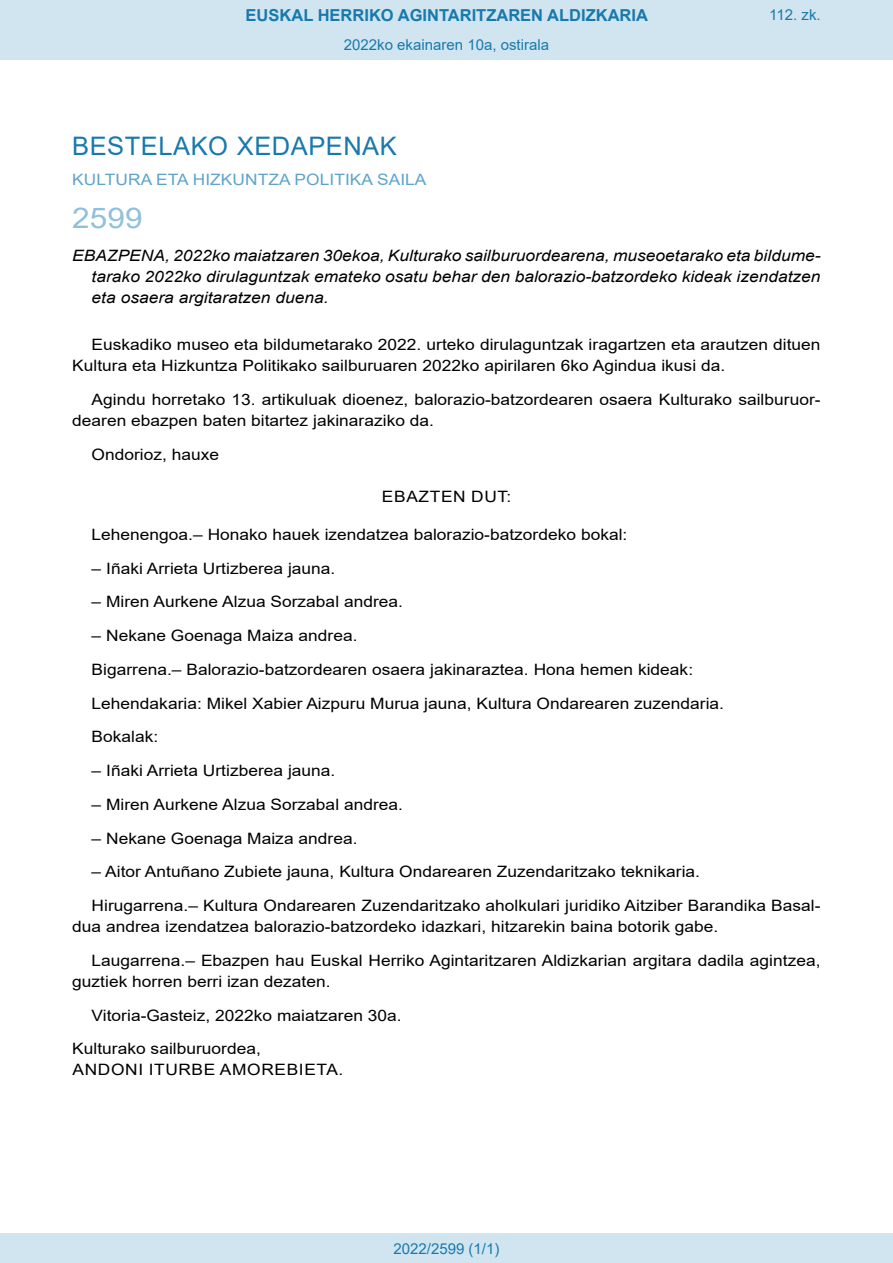
<style>
.page{position:relative;width:893px;height:1263px;background:#fff}
.page>*{position:absolute;margin:0;border:0;box-sizing:border-box;transform-origin:0 0}
.BOPVOrden{font:28.5px "Arial";color:#90c0db;scale:1.11 1}
.BOPVSeccion{font:25.5px "Arial";letter-spacing:.02em;color:#1879ad}
.t1{font:700 16.5px "Arial";color:#1879ad}
.BOPVDetalle{font:15.6px/21px "Arial";color:#000;scale:1.11 1}
.BOPVTitulo{font:italic 15.6px/21px "Arial";color:#000;text-align:justify;scale:1.11 1}
.BOPVFirmaLugFec{font:15.6px "Arial";color:#000;scale:1.11 1}
.BOPVOrganismo{font:15.6px "Arial";letter-spacing:.005em;color:#5ea4ca;scale:1.11 1}
.BOPVFirmaPuesto{font:15.6px "Arial";color:#000;scale:1.11 1}
.BOPVFirmaNombre{font:15.6px "Arial";letter-spacing:.035em;color:#000;scale:1.11 1}
.BOPVClave{font:15.6px "Arial";letter-spacing:.035em;color:#000;scale:1.11 1}
.Paginacion_Centro{font:15px "Arial";color:#1879ad}
</style>
<div class="page">
<div style="left:0;top:0;width:893px;height:60px;background:#d0e5f0"></div>
<div style="left:0;top:1233px;width:893px;height:30px;background:#d0e5f0"></div>
<p class="t1" style="left:246px;top:3px;width:404px">EUSKAL HERRIKO AGINTARITZAREN ALDIZKARIA</p>
<p class="Paginacion_Centro" style="left:344px;top:35px;width:207px">2022ko ekainaren 10a, ostirala</p>
<p class="Paginacion_Centro" style="left:769px;top:5px;width:53px">112. zk.</p>
<p class="BOPVSeccion" style="left:72px;top:128px;width:326px">BESTELAKO XEDAPENAK</p>
<p class="BOPVOrganismo" style="left:72px;top:169px;width:321px">KULTURA ETA HIZKUNTZA POLITIKA SAILA</p>
<p class="BOPVOrden" style="left:72px;top:198px;width:65px">2599</p>
<p class="BOPVTitulo" style="left:92px;top:246px;width:658px;text-indent:-19px">EBAZPENA, 2022ko maiatzaren 30ekoa, Kulturako sailburuordearena, museoetarako eta bildume&shy;tarako 2022ko dirulaguntzak emateko osatu behar den balorazio-batzordeko kideak izendatzen eta osaera argitaratzen duena.</p>
<p class="BOPVDetalle" style="left:72px;top:334px;width:676px;text-indent:19px">Euskadiko museo eta bildumetarako 2022. urteko dirulaguntzak iragartzen eta arautzen dituen<br>Kultura eta Hizkuntza Politikako sailburuaren 2022ko apirilaren 6ko Agindua ikusi da.</p>
<p class="BOPVDetalle" style="left:72px;top:389px;width:676px;text-indent:19px">Agindu horretako 13. artikuluak dioenez, balorazio-batzordearen osaera Kulturako sailburuor&shy;dearen ebazpen baten bitartez jakinaraziko da.</p>
<p class="BOPVDetalle" style="left:92px;top:443px;width:116px">Ondorioz, hauxe</p>
<p class="BOPVClave" style="left:382px;top:486px;width:118px">EBAZTEN DUT:</p>
<p class="BOPVDetalle" style="left:92px;top:524px;width:484px">Lehenengoa.– Honako hauek izendatzea balorazio-batzordeko bokal:</p>
<p class="BOPVDetalle" style="left:92px;top:557px;width:221px">– Iñaki Arrieta Urtizberea jauna.</p>
<p class="BOPVDetalle" style="left:92px;top:591px;width:282px">– Miren Aurkene Alzua Sorzabal andrea.</p>
<p class="BOPVDetalle" style="left:92px;top:625px;width:241px">– Nekane Goenaga Maiza andrea.</p>
<p class="BOPVDetalle" style="left:92px;top:659px;width:543px">Bigarrena.– Balorazio-batzordearen osaera jakinaraztea. Hona hemen kideak:</p>
<p class="BOPVDetalle" style="left:92px;top:692px;width:571px">Lehendakaria: Mikel Xabier Aizpuru Murua jauna, Kultura Ondarearen zuzendaria.</p>
<p class="BOPVDetalle" style="left:92px;top:726px;width:62px">Bokalak:</p>
<p class="BOPVDetalle" style="left:92px;top:760px;width:221px">– Iñaki Arrieta Urtizberea jauna.</p>
<p class="BOPVDetalle" style="left:92px;top:794px;width:282px">– Miren Aurkene Alzua Sorzabal andrea.</p>
<p class="BOPVDetalle" style="left:92px;top:827px;width:241px">– Nekane Goenaga Maiza andrea.</p>
<p class="BOPVDetalle" style="left:92px;top:861px;width:550px">– Aitor Antuñano Zubiete jauna, Kultura Ondarearen Zuzendaritzako teknikaria.</p>
<p class="BOPVDetalle" style="left:72px;top:895px;width:676px;text-indent:19px">Hirugarrena.– Kultura Ondarearen Zuzendaritzako aholkulari juridiko Aitziber Barandika Basal&shy;dua andrea izendatzea balorazio-batzordeko idazkari, hitzarekin baina botorik gabe.</p>
<p class="BOPVDetalle" style="left:72px;top:950px;width:676px;text-indent:19px">Laugarrena.– Ebazpen hau Euskal Herriko Agintaritzaren Aldizkarian argitara dadila agintzea, guztiek horren berri izan dezaten.</p>
<p class="BOPVFirmaLugFec" style="left:92px;top:1004px;width:281px">Vitoria-Gasteiz, 2022ko maiatzaren 30a.</p>
<p class="BOPVFirmaPuesto" style="left:72px;top:1038px;width:171px">Kulturako sailburuordea,</p>
<p class="BOPVFirmaNombre" style="left:73px;top:1059px;width:245px">ANDONI ITURBE AMOREBIETA.</p>
<p class="Paginacion_Centro" style="left:393px;top:1238px;width:107px">2022/2599 (1/1)</p>
</div>
